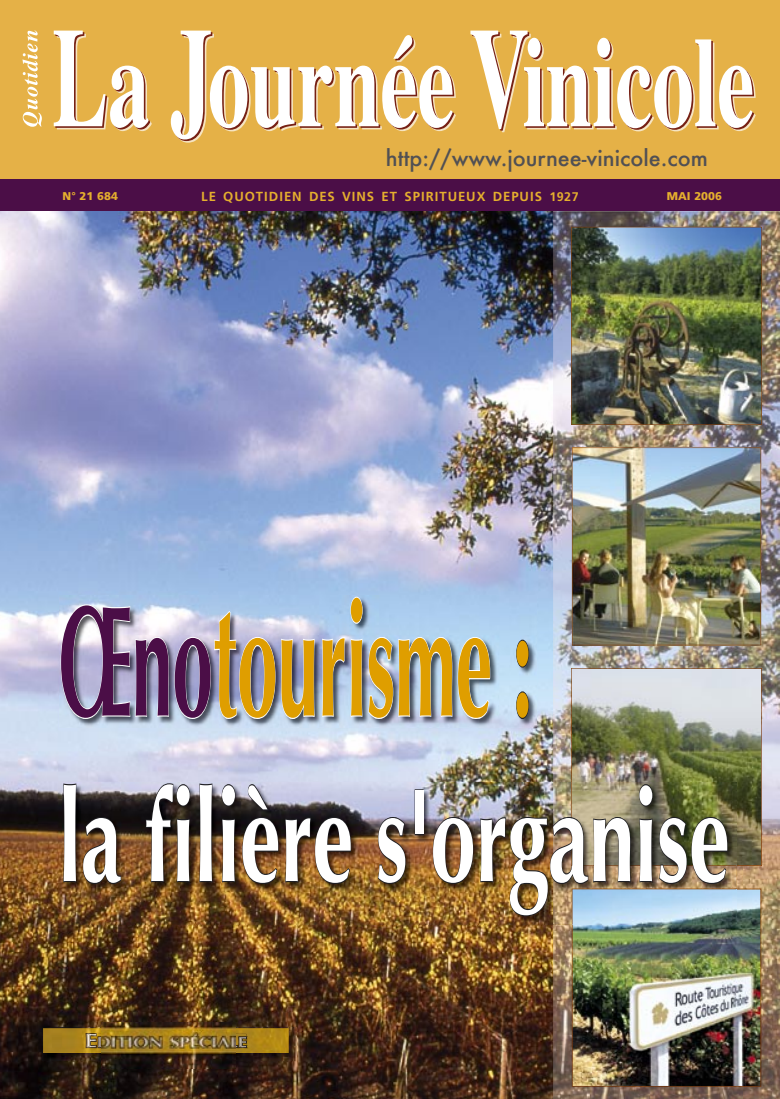
<style>
.page{position:relative;width:780px;height:1099px;background:#fff}
.page>*{position:absolute;margin:0;border:0;box-sizing:border-box;transform-origin:0 0}
.t1{font:700 157.5px "Optima";color:#df9e00;scale:.46 1}
.t2{font:700 128px "Optima";color:#fff;scale:.64 1}
.t3{font:500 21.62px "Futura";color:#515054}
.t4{font:700 13.12px "Frutiger";letter-spacing:.075em;color:#e5af2e}
.t5{font:900 11.25px "Frutiger";color:#e5af2e}
.s1{font-size:12.5px}
.s2{color:#4b0e47}
</style>
<div class="page">
<img style="left:0;top:211px;width:553px;height:887px">
<img style="left:553px;top:211px;width:227px;height:488px">
<img style="left:553px;top:699px;width:18px;height:83px">
<img style="left:742px;top:699px;width:38px;height:399px">
<img style="left:736px;top:866px;width:6px;height:22px">
<img style="left:553px;top:924px;width:37px;height:174px">
<img style="left:590px;top:1086px;width:152px;height:12px">
<img style="left:571px;top:227px;width:190px;height:198px">
<img style="left:571px;top:668px;width:191px;height:198px">
<img style="left:572px;top:447px;width:189px;height:198px">
<img style="left:572px;top:888px;width:189px;height:198px">
<div style="left:0;top:0;width:780px;height:179px;background:#e5b147"></div>
<svg style="left:54px;top:31px;width:98px;height:100px"></svg>
<svg style="left:171px;top:31px;width:285px;height:112px"></svg>
<svg style="left:470px;top:31px;width:285px;height:101px"></svg>
<svg style="left:23px;top:30px;width:19px;height:97px"></svg>
<div style="left:0;top:179px;width:780px;height:32px;background:#4b0e47"></div>
<img style="left:42px;top:1026px;width:255px;height:35px">
<img style="left:43px;top:1028px;width:246px;height:24px">
<img style="left:86px;top:1032px;width:161px;height:16px">
<img style="left:86px;top:1033px;width:160px;height:14px">
<img style="left:60px;top:596px;width:477px;height:131px">
<svg style="left:60px;top:603px;width:255px;height:117px;background:#9b9eb4"></svg>
<svg style="left:321px;top:595px;width:169px;height:125px;background:#97abc2"></svg>
<svg style="left:516px;top:638px;width:13px;height:82px"></svg>
<img style="left:62px;top:782px;width:674px;height:142px">
<img style="left:571px;top:782px;width:165px;height:84px">
<img style="left:572px;top:888px;width:164px;height:36px">
<svg style="left:63px;top:782px;width:58px;height:103px;background:#48372c"></svg>
<img style="left:145px;top:782px;width:45px;height:101px">
<svg style="left:199px;top:782px;width:14px;height:101px"></svg>
<svg style="left:221px;top:783px;width:15px;height:100px"></svg>
<img style="left:242px;top:782px;width:37px;height:103px">
<svg style="left:285px;top:815px;width:66px;height:70px;background:#4d331c"></svg>
<svg style="left:377px;top:815px;width:29px;height:70px;background:#604631"></svg>
<div style="left:414px;top:789px;width:10px;height:45px;border:1px solid #212125"></div>
<img style="left:432px;top:815px;width:42px;height:70px">
<img style="left:480px;top:815px;width:151px;height:102px">
<img style="left:638px;top:783px;width:90px;height:102px">
<img style="left:102px;top:1022px;width:133px;height:45px">
<h3 class="t3" style="left:386px;top:143px;width:323px">http://www.journee-vinicole.com</h3>
<p class="t5" style="left:63px;top:189px;width:57px">N° 21 684</p>
<p class="t4" style="left:201px;top:189px;width:379px">LE QUOTIDIEN DES VINS ET SPIRITUEUX DEPUIS <span class="s1">1927</span></p>
<p class="t5" style="left:666px;top:189px;width:57px">MAI 2006</p>
<h1 class="t1" style="left:59px;top:570px;width:1030px"><span class="s2">Œno</span>tourisme :</h1>
<h2 class="t2" style="left:58px;top:763px;width:1050px">la filière s'organise</h2>
</div>
